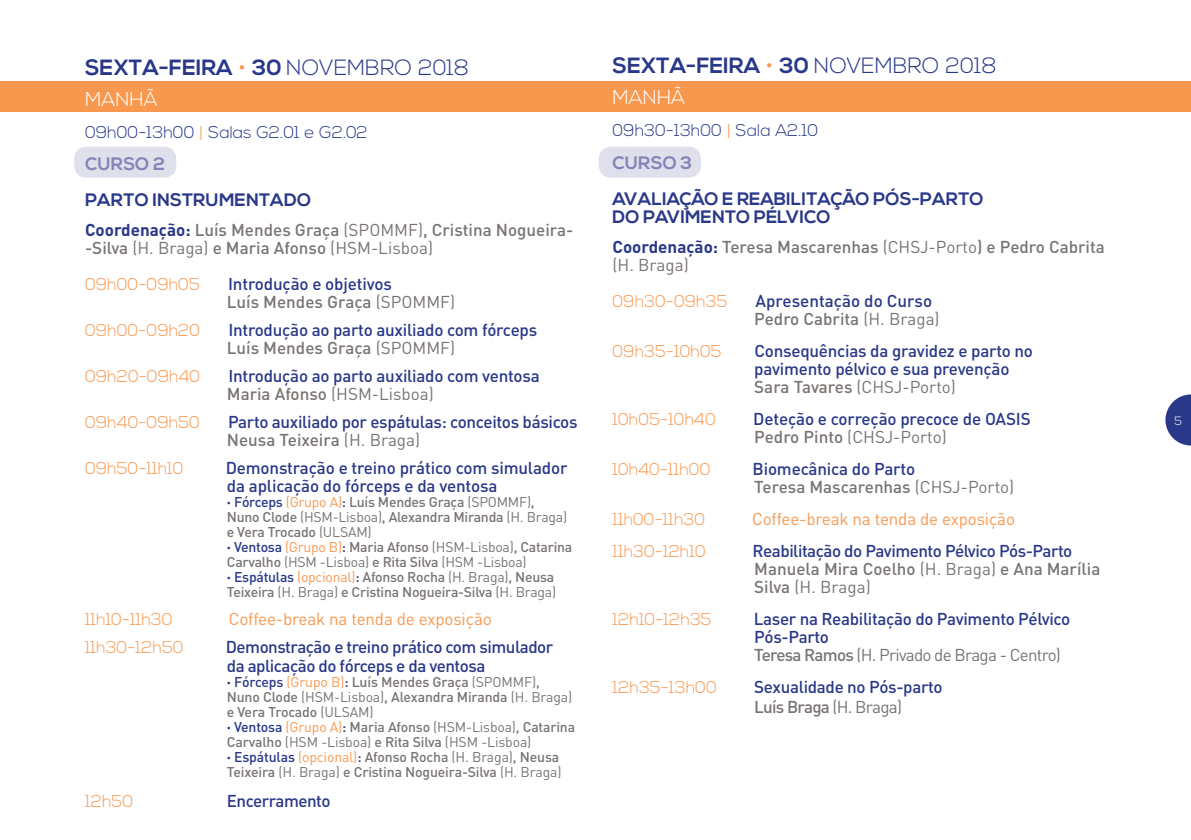
<style>
.page{position:relative;width:1191px;height:840px;background:#fff}
.page>*{position:absolute;margin:0;border:0;box-sizing:border-box;transform-origin:0 0}
.t1{font:700 22px "Nexa";color:#293888}
.t2{font:300 20px "Nexa";color:#fff}
.t3{font:700 18px/18px "Nexa";color:#293888}
.t4{font:700 18px "Nexa";letter-spacing:.01em;color:#8684b6}
.t5{font:500 17px/18px "DIN";letter-spacing:-.015em;color:#293888}
.t6{font:300 17px "Nexa";color:#f8984f}
.t7{font:500 17px/18px "DIN";color:#797472}
.t8{font:17px "DIN";letter-spacing:-.01em;color:#f8984f}
.t9{font:300 17px "Nexa";color:#293888}
.t10{font:500 14px/15px "DIN";letter-spacing:-.015em;color:#797472}
.t11{font:300 12px "Nexa";color:#fff}
.s1{font-weight:300;color:#f8984f}
.s2{font-weight:300}
.s3{color:#f8984f}
.s4{font-weight:700;color:#293888}
.s5{font-weight:400}
.s6{color:#797472}
.s7{font-weight:400;color:#797472}
.s8{font-family:"Avenir";font-weight:900;color:#293888}
.s9{color:#293888}
.s10{font-weight:400;color:#f8984f}
</style>
<div class="page">
<div style="left:74px;top:147px;width:102px;height:30px;background:#e0dfec;border-radius:12px"></div>
<div style="left:599px;top:147px;width:102px;height:30px;background:#e0dfec;border-radius:12px"></div>
<div style="left:0;top:81px;width:1191px;height:31px;background:#f8984f"></div>
<svg style="left:1165px;top:394px;width:26px;height:51px"></svg>
<p class="t1" style="left:85px;top:54px;width:386px">SEXTA-FEIRA <span class="s1">•</span> 30 <span class="s2">NOVEMBRO 2018</span></p>
<p class="t2" style="left:85px;top:87px;width:74px">MANHÃ</p>
<p class="t9" style="left:85px;top:122px;width:284px">09h00-13h00 <span class="s3">|</span> Salas G2.01 e G2.02</p>
<p class="t4" style="left:85px;top:153px;width:81px">CURSO 2</p>
<p class="t3" style="left:85px;top:191px;width:228px">PARTO INSTRUMENTADO</p>
<p class="t7" style="left:85px;top:220px;width:490px"><span class="s4">Coordenação:</span> Luís Mendes Graça <span class="s5">(SPOMMF)</span>, Cristina Nogueira--Silva <span class="s5">(H. Braga)</span> e Maria Afonso <span class="s5">(HSM-Lisboa)</span></p>
<p class="t6" style="left:85px;top:274px;width:116px">09h00-09h05</p>
<p class="t5" style="left:227px;top:274px;width:230px">Introdução e objetivos<br><span class="s6">Luís Mendes Graça</span> <span class="s7">(SPOMMF)</span></p>
<p class="t6" style="left:85px;top:320px;width:117px">09h00-09h20</p>
<p class="t5" style="left:227px;top:320px;width:312px">Introdução ao parto auxiliado com fórceps<br><span class="s6">Luís Mendes Graça</span> <span class="s7">(SPOMMF)</span></p>
<p class="t6" style="left:85px;top:366px;width:117px">09h20-09h40</p>
<p class="t5" style="left:227px;top:366px;width:314px">Introdução ao parto auxiliado com ventosa<br><span class="s6">Maria Afonso</span> <span class="s7">(HSM-Lisboa)</span></p>
<p class="t6" style="left:85px;top:412px;width:116px">09h40-09h50</p>
<p class="t5" style="left:227px;top:412px;width:352px">Parto auxiliado por espátulas: conceitos básicos<br><span class="s6">Neusa Teixeira</span> <span class="s7">(H. Braga)</span></p>
<p class="t6" style="left:85px;top:458px;width:100px">09h50-11h10</p>
<p class="t5" style="left:226px;top:458px;width:343px">Demonstração e treino prático com simulador da aplicação do fórceps e da ventosa</p>
<p class="t10" style="left:227px;top:494px;width:347px"><span class="s8">·</span> <span class="s9">Fórceps</span> <span class="s10">(Grupo A)</span><span class="s9">:</span> Luís Mendes Graça <span class="s5">(SPOMMF)</span>,<br>Nuno Clode <span class="s5">(HSM-Lisboa)</span>, Alexandra Miranda <span class="s5">(H. Braga) </span>e Vera Trocado <span class="s5">(ULSAM)<br></span><span class="s8">·</span> <span class="s9">Ventosa</span> <span class="s10">(Grupo B)</span><span class="s9">:</span> Maria Afonso <span class="s5">(HSM-Lisboa)</span>, Catarina Carvalho <span class="s5">(HSM -Lisboa)</span> e Rita Silva <span class="s5">(HSM -Lisboa)<br></span><span class="s8">·</span> <span class="s9">Espátulas</span> <span class="s10">(opcional)</span><span class="s9">:</span> Afonso Rocha <span class="s5">(H. Braga)</span>, Neusa Teixeira <span class="s5">(H. Braga)</span> e Cristina Nogueira-Silva <span class="s5">(H. Braga)</span></p>
<p class="t6" style="left:85px;top:609px;width:89px">11h10-11h30</p>
<p class="t8" style="left:229px;top:608px;width:264px">Coffee-break na tenda de exposição</p>
<p class="t6" style="left:85px;top:637px;width:100px">11h30-12h50</p>
<p class="t5" style="left:226px;top:637px;width:329px">Demonstração e treino prático com simulador da aplicação do fórceps e da ventosa</p>
<p class="t10" style="left:227px;top:673px;width:350px"><span class="s8">·</span> <span class="s9">Fórceps</span> <span class="s10">(Grupo B)</span><span class="s9">:</span> Luís Mendes Graça <span class="s5">(SPOMMF)</span>, Nuno Clode <span class="s5">(HSM-Lisboa)</span>, Alexandra Miranda <span class="s5">(H. Braga) </span>e Vera Trocado <span class="s5">(ULSAM)<br></span><span class="s8">·</span> <span class="s9">Ventosa</span> <span class="s10">(Grupo A)</span><span class="s9">:</span> Maria Afonso <span class="s5">(HSM-Lisboa)</span>, Catarina Carvalho <span class="s5">(HSM -Lisboa)</span> e Rita Silva <span class="s5">(HSM -Lisboa)<br></span><span class="s8">·</span> <span class="s9">Espátulas</span> <span class="s10">(opcional)</span><span class="s9">:</span> Afonso Rocha <span class="s5">(H. Braga)</span>, Neusa Teixeira <span class="s5">(H. Braga)</span> e Cristina Nogueira-Silva <span class="s5">(H. Braga)</span></p>
<p class="t6" style="left:85px;top:790px;width:50px">12h50</p>
<p class="t5" style="left:227px;top:790px;width:105px">Encerramento</p>
<p class="t1" style="left:612px;top:53px;width:386px">SEXTA-FEIRA <span class="s1">•</span> 30 <span class="s2">NOVEMBRO 2018</span></p>
<p class="t2" style="left:612px;top:86px;width:74px">MANHÃ</p>
<p class="t9" style="left:612px;top:121px;width:207px">09h30-13h00 <span class="s3">|</span> Sala A2.10</p>
<p class="t4" style="left:612px;top:152px;width:81px">CURSO 3</p>
<p class="t3" style="left:612px;top:190px;width:373px">AVALIAÇÃO E REABILITAÇÃO PÓS-PARTO<br>DO PAVIMENTO PÉLVICO</p>
<p class="t7" style="left:612px;top:237px;width:494px"><span class="s4">Coordenação:</span> Teresa Mascarenhas <span class="s5">(CHSJ-Porto</span>) e Pedro Cabrita <span class="s5">(H. Braga)</span></p>
<p class="t6" style="left:612px;top:291px;width:116px">09h30-09h35</p>
<p class="t5" style="left:754px;top:291px;width:187px">Apresentação do Curso<br><span class="s6">Pedro Cabrita</span> <span class="s7">(H. Braga)</span></p>
<p class="t6" style="left:612px;top:341px;width:111px">09h35-10h05</p>
<p class="t5" style="left:754px;top:341px;width:280px">Consequências da gravidez e parto no pavimento pélvico e sua prevenção<br><span class="s6">Sara Tavares</span> <span class="s7">(CHSJ-Porto)</span></p>
<p class="t6" style="left:612px;top:409px;width:105px">10h05-10h40</p>
<p class="t5" style="left:753px;top:409px;width:279px">Deteção e correção precoce de OASIS<br><span class="s6">Pedro Pinto</span> <span class="s7">(CHSJ-Porto)</span></p>
<p class="t6" style="left:612px;top:459px;width:99px">10h40-11h00</p>
<p class="t5" style="left:752px;top:459px;width:263px">Biomecânica do Parto<br><span class="s6">Teresa Mascarenhas</span> <span class="s7">(CHSJ-Porto)</span></p>
<p class="t6" style="left:612px;top:509px;width:94px">11h00-11h30</p>
<p class="t8" style="left:752px;top:508px;width:264px">Coffee-break na tenda de exposição</p>
<p class="t6" style="left:612px;top:541px;width:95px">11h30-12h10</p>
<p class="t5" style="left:752px;top:541px;width:349px">Reabilitação do Pavimento Pélvico Pós-Parto<br><span class="s6">Manuela Mira Coelho</span> <span class="s7">(H. Braga)</span> <span class="s6">e Ana Marília<br>Silva</span> <span class="s7">(H. Braga)</span></p>
<p class="t6" style="left:612px;top:609px;width:101px">12h10-12h35</p>
<p class="t5" style="left:754px;top:609px;width:318px">Laser na Reabilitação do Pavimento Pélvico<br>Pós-Parto<br><span class="s6">Teresa Ramos</span> <span class="s7">(H. Privado de Braga - Centro)</span></p>
<p class="t6" style="left:612px;top:677px;width:106px">12h35-13h00</p>
<p class="t5" style="left:754px;top:676px;width:190px;line-height:20px">Sexualidade no Pós-parto<br><span class="s6">Luís Braga</span> <span class="s7">(H. Braga)</span></p>
<p class="t11" style="left:1174px;top:414px;width:9px">5</p>
</div>
